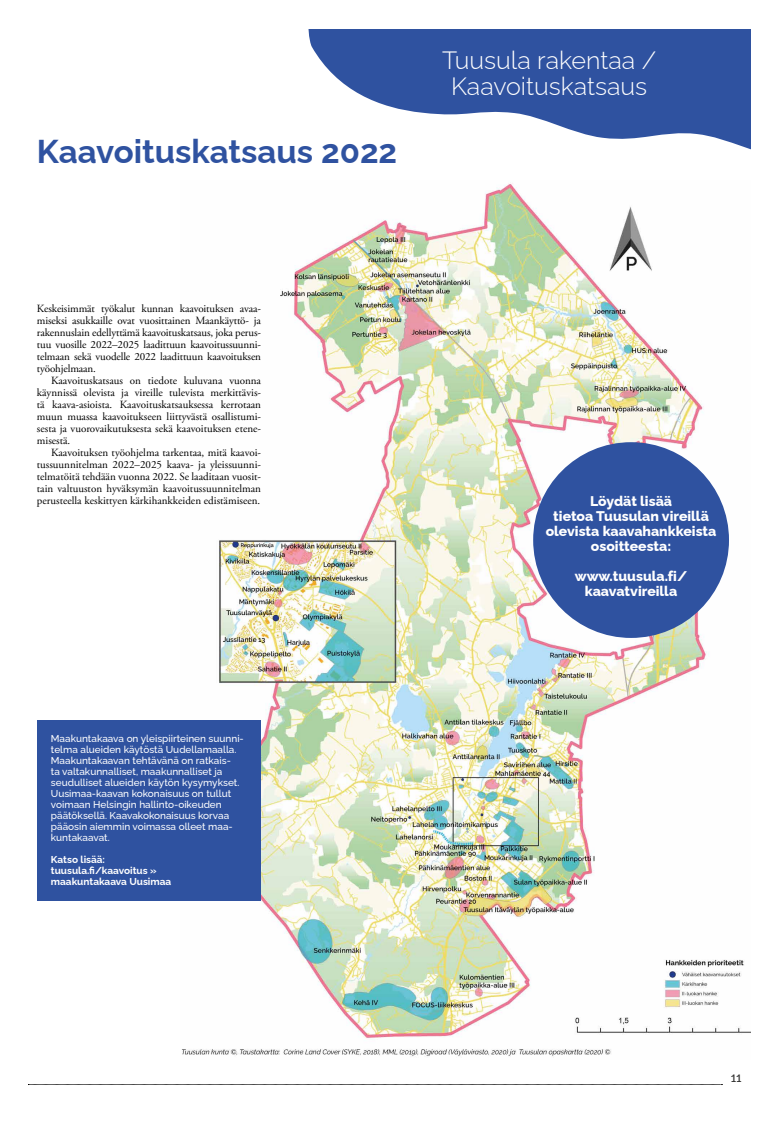
<style>
.page{position:relative;width:780px;height:1134px;background:#fff}
.page>*{position:absolute;margin:0;border:0;box-sizing:border-box;transform-origin:0 0}
.t1{font:700 33px "Raleway";color:#2f52a0}
.t2{font:300 25px/26px "Raleway";color:#fff;text-align:center}
.t3{font:800 14px/15px "Raleway";color:#fff;text-align:center}
.t4{font:12px "Bio Rhyme";color:#333332}
.t5{font:11px/12px "Adobe Garamond Pro";color:#000;text-align:justify}
.t6{font:500 10px/11px "Raleway";color:#fff}
.t7{font:700 10px/11px "Raleway";color:#fff}
</style>
<div class="page">
<svg style="left:28px;top:1084px;width:694px;height:1px"></svg>
<img style="left:181px;top:183px;width:570px;height:874px">
<div style="left:533px;top:442px;width:196px;height:196px;background:#2f52a0;border-radius:50%"></div>
<svg style="left:308px;top:29px;width:443px;height:121px;fill:#2f52a0"></svg>
<div style="left:37px;top:720px;width:223px;height:180px;background:#2f52a0"></div>
<h1 class="t1" style="left:37px;top:125px;width:362px">Kaavoituskatsaus 2022</h1>
<h2 class="t2" style="left:442px;top:44px;width:215px">Tuusula rakentaa /<br>Kaavoituskatsaus</h2>
<p class="t5" style="left:37px;top:303px;width:226px">Keskeisimmät työkalut kunnan kaavoituksen avaa&shy;miseksi asukkaille ovat vuosittainen Maankäyttö- ja rakennuslain edellyttämä kaavoituskatsaus, joka perus&shy;tuu vuosille 2022–2025 laadittuun kaavoitussuunni&shy;telmaan sekä vuodelle 2022 laadittuun kaavoituksen työohjelmaan.</p>
<p class="t5" style="left:37px;top:375px;width:226px;text-indent:14px">Kaavoituskatsaus on tiedote kuluvana vuonna käynnissä olevista ja vireille tulevista merkittävis&shy;tä kaava-asioista. Kaavoituskatsauksessa kerrotaan muun muassa kaavoitukseen liittyvästä osallistumi&shy;sesta ja vuorovaikutuksesta sekä kaavoituksen etene&shy;misestä.</p>
<p class="t5" style="left:37px;top:447px;width:226px;text-indent:14px">Kaavoituksen työohjelma tarkentaa, mitä kaavoi&shy;tussuunnitelman 2022–2025 kaava- ja yleissuunni&shy;telmatöitä tehdään vuonna 2022. Se laaditaan vuosit&shy;tain valtuuston hyväksymän kaavoitussuunnitelman perusteella keskittyen kärkihankkeiden edistämiseen.</p>
<p class="t6" style="left:51px;top:731px;width:194px">Maakuntakaava on yleispiirteinen suunni&shy;telma alueiden käytöstä Uudellamaalla.<br>Maakuntakaavan tehtävänä on ratkais-<br>ta valtakunnalliset, maakunnalliset ja seudulliset alueiden käytön kysymykset.<br>Uusimaa-kaavan kokonaisuus on tullut voimaan Helsingin hallinto-oikeuden päätöksellä. Kaavakokonaisuus korvaa pääosin aiemmin voimassa olleet maa&shy;kuntakaavat.</p>
<p class="t7" style="left:51px;top:852px;width:122px">Katso lisää: tuusula.fi/kaavoitus » maakuntakaava Uusimaa</p>
<p class="t3" style="left:545px;top:492px;width:172px">Löydät lisää<br>tietoa Tuusulan vireillä olevista kaavahankkeista osoitteesta:</p>
<p class="t3" style="left:574px;top:567px;width:114px">www.tuusula.fi/ kaavatvireilla</p>
<p class="t4" style="left:730px;top:1069px;width:12px">11</p>
</div>
